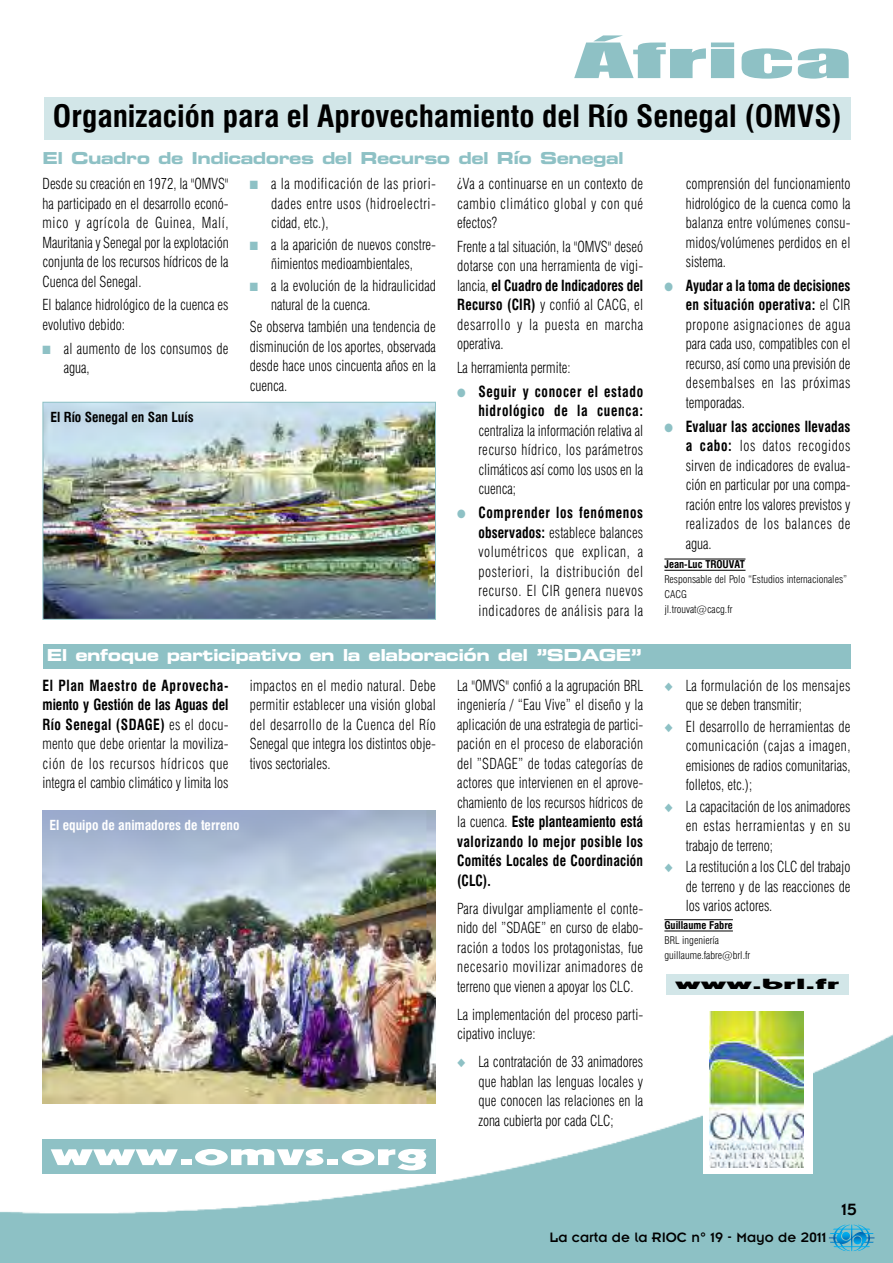
<style>
.page{position:relative;width:893px;height:1263px;background:#fff}
.page>*{position:absolute;margin:0;border:0;box-sizing:border-box;transform-origin:0 0}
.t1{font:45px "Impact";color:#8ec1c5;scale:2.54 1}
.t2{font:900 30.45px "Kabel";color:#fff;scale:1.98 1}
.t3{font:700 condensed 30px "Swiss 721 BT";color:#000;scale:1.05 1}
.t4{font:18px "Insignia";color:#000}
.t5{font:16.5px "Eurostile Bold Extended Two";letter-spacing:-.03em;color:#fff}
.t6{font:16.5px "Eurostile Bold Extended Two";letter-spacing:-.03em;color:#8ec1c5}
.t7{font:300 condensed 15px/19.5px "Swiss 721 BT";color:#000;text-align:justify;scale:.9 1}
.t8{font:300 condensed 15px/19.5px "Swiss 721 BT";letter-spacing:.025em;color:#000;scale:.9 1}
.t9{font:700 condensed 15px/19.5px "Swiss 721 BT";letter-spacing:.05em;color:#000;text-align:right;scale:.9 1}
.t10{font:15px "Insignia";color:#000}
.t11{font:900 14.25px "Kabel";color:#000;scale:2.55 1}
.t12{font:700 condensed 13.5px "Swiss 721 BT";color:#fff}
.t13{font:700 condensed 13.5px "Swiss 721 BT";color:#000}
.t14{font:300 condensed 10.5px/15px "Swiss 721 BT";color:#000}
.t15{font:700 condensed 10.5px "Swiss 721 BT";color:#000}
.s1{color:#8ec1c5}
.s2{font-weight:700}
</style>
<div class="page">
<img style="left:0;top:900px;width:893px;height:363px">
<svg style="left:829px;top:1224px;width:45px;height:27px"></svg>
<div style="left:44px;top:97px;width:806px;height:43px;background:#d2e6e8"></div>
<hr style="left:664px;top:559px;width:81px;height:1px;background:#000">
<hr style="left:664px;top:570px;width:81px;height:1px;background:#000">
<hr style="left:664px;top:919px;width:69px;height:1px;background:#000">
<hr style="left:664px;top:930px;width:69px;height:1px;background:#000">
<div style="left:666px;top:974px;width:183px;height:21px;background:#d2e6e8"></div>
<div style="left:43px;top:644px;width:807px;height:25px;background:#8ec1c5"></div>
<img style="left:43px;top:811px;width:393px;height:292px">
<div style="left:43px;top:1140px;width:393px;height:34px;background:#8ec1c5"></div>
<img style="left:45px;top:404px;width:389px;height:214px">
<div style="left:43px;top:402px;width:393px;height:218px;border:1px solid #8ec1c5"></div>
<div style="left:703px;top:1003px;width:109px;height:171px;background:#fff"></div>
<img style="left:710px;top:1011px;width:94px;height:156px">
<h1 class="t1" style="left:575px;top:33px;width:111px">ÁFRICA</h1>
<h3 class="t3" style="left:53px;top:104px;width:753px">Organización para el Aprovechamiento del Río Senegal (OMVS)</h3>
<p class="t6" style="left:43px;top:152px;width:583px">El Cuadro de Indicadores del Recurso del Río Senegal</p>
<p class="t7" style="left:43px;top:175px;width:208px">Desde su creación en 1972, la "OMVS" ha participado en el desarrollo econó&shy;mico y agrícola de Guinea, Malí, Mauritania y Senegal por la explotación conjunta de los recursos hídricos de la Cuenca del Senegal.</p>
<p class="t7" style="left:43px;top:296px;width:208px">El balance hidrológico de la cuenca es evolutivo debido:</p>
<p class="t8" style="left:64px;top:340px;width:185px;text-indent:-21px"><span class="s1">■</span> al aumento de los consumos de agua,</p>
<p class="t13" style="left:51px;top:412px;width:145px">El Río Senegal en San Luís</p>
<p class="t7" style="left:271px;top:175px;width:185px;text-indent:-21px"><span class="s1">■</span> a la modificación de las priori&shy;dades entre usos (hidroelectri&shy;cidad, etc.),</p>
<p class="t7" style="left:250px;top:236px;width:208px;text-align:center"><span class="s1">■</span> a la aparición de nuevos constre&shy;ñimientos medioambientales,</p>
<p class="t7" style="left:271px;top:277px;width:185px;text-indent:-21px"><span class="s1">■</span> a la evolución de la hidraulicidad natural de la cuenca.</p>
<p class="t7" style="left:250px;top:318px;width:208px">Se observa también una tendencia de disminución de los aportes, observada desde hace unos cincuenta años en la cuenca.</p>
<p class="t7" style="left:457px;top:175px;width:208px">¿Va a continuarse en un contexto de cambio climático global y con qué efectos?</p>
<p class="t7" style="left:457px;top:238px;width:208px">Frente a tal situación, la "OMVS" deseó dotarse con una herramienta de vigi&shy;lancia, <span class="s2">el Cuadro de Indicadores del Recurso (CIR)</span> y confió al CACG, el desarrollo y la puesta en marcha operativa.</p>
<p class="t7" style="left:457px;top:359px;width:128px">La herramienta permite:</p>
<p class="t9" style="left:457px;top:383px;width:208px"><span class="s1">●</span> Seguir y conocer el estado hidrológico de la cuenca:</p>
<p class="t7" style="left:478px;top:422px;width:185px">centraliza la información relativa al recurso hídrico, los parámetros climáticos así como los usos en la cuenca;</p>
<p class="t7" style="left:478px;top:504px;width:185px;text-indent:-21px"><span class="s1">●</span> <span class="s2">Comprender los fenómenos observados:</span> establece balances volumétricos que explican, a posteriori, la distribución del recurso. El CIR genera nuevos indicadores de análisis para la</p>
<p class="t5" style="left:47px;top:649px;width:596px">El enfoque participativo en la elaboración del ”SDAGE”</p>
<p class="t7" style="left:43px;top:677px;width:208px"><span class="s2">El Plan Maestro de Aprovecha&shy;miento y Gestión de las Aguas del Río Senegal (SDAGE)</span> es el docu&shy;mento que debe orientar la moviliza&shy;ción de los recursos hídricos que integra el cambio climático y limita los</p>
<p class="t7" style="left:250px;top:677px;width:208px">impactos en el medio natural. Debe permitir establecer una visión global del desarrollo de la Cuenca del Río Senegal que integra los distintos obje&shy;tivos sectoriales.</p>
<p class="t7" style="left:457px;top:677px;width:208px">La "OMVS" confió a la agrupación BRL ingeniería / “Eau Vive” el diseño y la aplicación de una estrategia de partici&shy;pación en el proceso de elaboración del ”SDAGE” de todas categorías de actores que intervienen en el aprove&shy;chamiento de los recursos hídricos de la cuenca. <span class="s2">Este planteamiento está valorizando lo mejor posible los Comités Locales de Coordinación (CLC).</span></p>
<p class="t7" style="left:457px;top:900px;width:208px">Para divulgar ampliamente el conte&shy;nido del ”SDAGE” en curso de elabo&shy;ración a todos los protagonistas, fue necesario movilizar animadores de terreno que vienen a apoyar los CLC.</p>
<p class="t7" style="left:457px;top:1006px;width:208px">La implementación del proceso parti&shy;cipativo incluye:</p>
<p class="t7" style="left:478px;top:1053px;width:185px;text-indent:-21px"><span class="s1">◆</span> La contratación de 33 animadores que hablan las lenguas locales y que conocen las relaciones en la zona cubierta por cada CLC;</p>
<p class="t12" style="left:49px;top:820px;width:192px">El equipo de animadores de terreno</p>
<h2 class="t2" style="left:51px;top:1143px;width:192px">www.omvs.org</h2>
<p class="t7" style="left:686px;top:175px;width:185px">comprensión del funcionamiento hidrológico de la cuenca como la balanza entre volúmenes consu&shy;midos/volúmenes perdidos en el sistema.</p>
<p class="t7" style="left:686px;top:277px;width:185px;text-indent:-21px"><span class="s1">●</span> <span class="s2">Ayudar a la toma de decisiones en situación operativa:</span> el CIR propone asignaciones de agua para cada uso, compatibles con el recurso, así como una previsión de desembalses en las próximas temporadas.</p>
<p class="t7" style="left:686px;top:418px;width:185px;text-indent:-21px"><span class="s1">●</span> <span class="s2">Evaluar las acciones llevadas a cabo:</span> los datos recogidos sirven de indicadores de evalua&shy;ción en particular por una compa&shy;ración entre los valores previstos y realizados de los balances de agua.</p>
<p class="t15" style="left:664px;top:560px;width:82px">Jean-Luc TROUVAT</p>
<p class="t14" style="left:664px;top:572px;width:184px">Responsable del Polo “Estudios internacionales”<br>CACG<br>jl.trouvat@cacg.fr</p>
<p class="t8" style="left:686px;top:677px;width:185px;text-indent:-21px"><span class="s1">◆</span> La formulación de los mensajes que se deben transmitir;</p>
<p class="t7" style="left:686px;top:718px;width:185px;text-indent:-21px"><span class="s1">◆</span> El desarrollo de herramientas de comunicación (cajas a imagen, emisiones de radios comunitarias, folletos, etc.);</p>
<p class="t7" style="left:686px;top:798px;width:185px;text-indent:-21px"><span class="s1">◆</span> La capacitación de los animadores en estas herramientas y en su trabajo de terreno;</p>
<p class="t7" style="left:686px;top:858px;width:185px;text-indent:-21px"><span class="s1">◆</span> La restitución a los CLC del trabajo de terreno y de las reacciones de los varios actores.</p>
<p class="t15" style="left:664px;top:921px;width:70px">Guillaume Fabre</p>
<p class="t14" style="left:664px;top:933px;width:87px">BRL ingeniería guillaume.fabre@brl.fr</p>
<p class="t11" style="left:675px;top:978px;width:66px">www.brl.fr</p>
<p class="t4" style="left:841px;top:1203px;width:17px">15</p>
<p class="t10" style="left:549px;top:1233px;width:279px">La carta de la RIOC n° 19 - Mayo de 2011</p>
</div>
